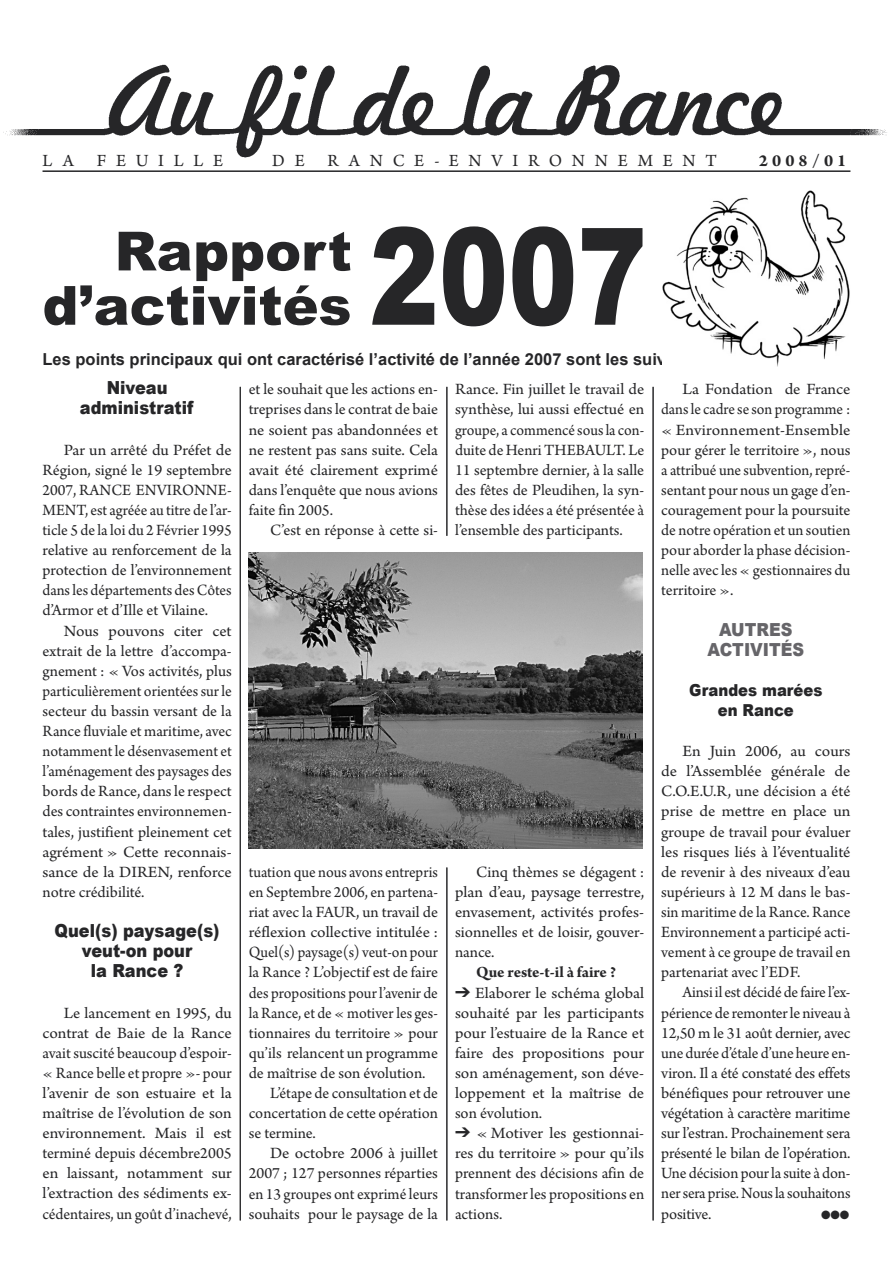
<style>
.page{position:relative;width:893px;height:1263px;background:#fff}
.page>*{position:absolute;margin:0;border:0;box-sizing:border-box;transform-origin:0 0}
.TitreGros36{font:900 135px "Arial";color:#262628;scale:.77 1}
.TitreGros36-2{font:900 54px/54.3px "Arial";color:#262628;text-align:right}
.TexteSousTitre{font:900 18px/20.1px "Arial";color:#262628;text-align:center;scale:.9 1}
.t1{font:18px "Arno Pro";letter-spacing:.54em;color:#262628}
.TexteSousTitre-2{font:900 18px "Arial";color:#666569;scale:.9 1}
.t2{font:700 18px "Arno Pro";letter-spacing:.225em;color:#262628}
.TexteBase{font:16.5px/20.1px "Arno Pro";letter-spacing:-.005em;color:#262628;text-align:justify;scale:1.05 1}
.TexteBase-2{font:16.5px/20.1px "Arno Pro";letter-spacing:-.005em;color:#262628;text-align:justify}
.TexteBase-3{font:16.5px/20.1px "Arno Pro";letter-spacing:-.005em;color:#262628;text-align:justify;scale:1.04 1}
.TexteBase-4{font:16.5px/20.1px "Arno Pro";letter-spacing:-.005em;color:#262628;text-align:justify;scale:.96 1}
.TexteBaseSans_retrait{font:16.5px/20.1px "Arno Pro";color:#262628;text-align:justify;scale:1.05 1}
.TexteChapeau{font:700 16.5px "Arial";color:#262628}
.TexteBase-5{font:700 16.5px "Arno Pro";letter-spacing:-.005em;color:#262628}
.TexteSousTitre-3{font:900 16.5px/20.1px "Arial";color:#262628;text-align:center;scale:.9 1}
.TexteBase-6{font:12px "Zapf Dingbats ITC";color:#262628}
</style>
<div class="page">
<img style="left:3px;top:64px;width:884px;height:108px">
<hr style="left:43px;top:170px;width:807px;height:2px;background:#262628">
<img style="left:249px;top:553px;width:394px;height:295px">
<img style="left:662px;top:191px;width:188px;height:175px">
<hr style="left:240px;top:387px;width:1px;height:833px;background:#262628">
<hr style="left:446px;top:387px;width:1px;height:149px;background:#262628">
<hr style="left:653px;top:387px;width:1px;height:833px;background:#262628">
<hr style="left:446px;top:867px;width:1px;height:353px;background:#262628">
<p class="t1" style="left:43px;top:150px;width:33px">L A</p>
<p class="t1" style="left:97px;top:150px;width:128px">FEUILLE</p>
<p class="t1" style="left:272px;top:150px;width:34px">D E</p>
<p class="t1" style="left:328px;top:150px;width:391px">RANCE-ENVIRONNEMENT</p>
<p class="t2" style="left:759px;top:150px;width:89px">2008/01</p>
<p class="TitreGros36-2" style="left:43px;top:224px;width:311px">Rapport d’activités</p>
<p class="TitreGros36" style="left:369px;top:201px;width:362px">2007</p>
<p class="TexteChapeau" style="left:43px;top:350px;width:669px">Les points principaux qui ont caractérisé l’activité de l’année 2007 sont les suivants :</p>
<p class="TexteSousTitre" style="left:107px;top:378px;width:69px">Niveau</p>
<p class="TexteSousTitre" style="left:80px;top:398px;width:127px">administratif</p>
<p class="TexteBase-3" style="left:43px;top:440px;width:183px;text-indent:21px">Par un arrêté du Préfet de Région, signé le 19 septembre 2007, RANCE ENVIRONNE-MENT, est agréée au titre de l’ar&shy;ticle 5 de la loi du 2 Février 1995 relative au renforcement de la protection de l’environnement dans les départements des Côtes d’Armor et d’Ille et Vilaine.</p>
<p class="TexteBase" style="left:43px;top:621px;width:182px;text-indent:21px">Nous pouvons citer cet extrait de la lettre d’accompa&shy;gnement : « Vos activités, plus particulièrement orientées sur le secteur du bassin versant de la Rance fluviale et maritime, avec notamment le désenvasement et l’aménagement des paysages des bords de Rance, dans le respect des contraintes environnemen&shy;tales, justifient pleinement cet agrément » Cette reconnais&shy;sance de la DIREN, renforce notre crédibilité.</p>
<p class="TexteSousTitre" style="left:55px;top:921px;width:185px">Quel(s) paysage(s) veut-on pour<br>la Rance ?</p>
<p class="TexteBase-2" style="left:43px;top:1003px;width:191px;text-indent:21px">Le lancement en 1995, du contrat de Baie de la Rance avait suscité beaucoup d’espoir-« Rance belle et propre »- pour l’avenir de son estuaire et la maîtrise de l’évolution de son environnement. Mais il est terminé depuis décembre2005 en laissant, notamment sur l’extraction des sédiments ex&shy;cédentaires, un goût d’inachevé,</p>
<p class="TexteBase-2" style="left:249px;top:380px;width:191px">et le souhait que les actions en&shy;treprises dans le contrat de baie ne soient pas abandonnées et ne restent pas sans suite. Cela avait été clairement exprimé dans l’enquête que nous avions faite fin 2005.</p>
<p class="TexteBase-2" style="left:270px;top:521px;width:169px">C’est en réponse à cette si-</p>
<p class="TexteBase-4" style="left:249px;top:863px;width:199px">tuation que nous avons entrepris en Septembre 2006, en partena&shy;riat avec la FAUR, un travail de réflexion collective intitulée :<br>Quel(s) paysage(s) veut-on pour la Rance ? L’objectif est de faire des propositions pour l’avenir de la Rance, et de « motiver les ges&shy;tionnaires du territoire » pour qu’ils relancent un programme de maîtrise de son évolution.</p>
<p class="TexteBase-2" style="left:249px;top:1084px;width:191px;text-indent:21px">L’étape de consultation et de concertation de cette opération se termine.</p>
<p class="TexteBase" style="left:249px;top:1144px;width:182px;text-indent:21px">De octobre 2006 à juillet 2007 ; 127 personnes réparties en 13 groupes ont exprimé leurs souhaits pour le paysage de la</p>
<p class="TexteBase-3" style="left:455px;top:380px;width:183px">Rance. Fin juillet le travail de synthèse, lui aussi effectué en groupe, a commencé sous la con&shy;duite de Henri THEBAULT. Le 11 septembre dernier, à la salle des fêtes de Pleudihen, la syn&shy;thèse des idées a été présentée à l’ensemble des participants.</p>
<p class="TexteBase-2" style="left:455px;top:863px;width:191px;text-indent:21px">Cinq thèmes se dégagent : plan d’eau, paysage terrestre, envasement, activités profes&shy;sionnelles et de loisir, gouver&shy;nance.</p>
<p class="TexteBase-5" style="left:476px;top:963px;width:142px">Que reste-t-il à faire ?</p>
<p class="TexteBaseSans_retrait" style="left:455px;top:983px;width:182px">➔ Elaborer le schéma global souhaité par les participants pour l’estuaire de la Rance et faire des propositions pour son aménagement, son déve&shy;loppement et la maîtrise de son évolution.</p>
<p class="TexteBaseSans_retrait" style="left:455px;top:1124px;width:182px">➔ « Motiver les gestionnai&shy;res du territoire » pour qu’ils prennent des décisions afin de transformer les propositions en actions.</p>
<p class="TexteBase" style="left:661px;top:380px;width:182px;text-indent:21px">La Fondation de France dans le cadre se son programme : « Environnement-Ensemble pour gérer le territoire », nous a attribué une subvention, repré&shy;sentant pour nous un gage d’en&shy;couragement pour la poursuite de notre opération et un soutien pour aborder la phase décision&shy;nelle avec les « gestionnaires du territoire ».</p>
<p class="TexteSousTitre-2" style="left:719px;top:619px;width:83px">AUTRES</p>
<p class="TexteSousTitre-2" style="left:707px;top:639px;width:109px">ACTIVITÉS</p>
<p class="TexteSousTitre-3" style="left:689px;top:680px;width:149px">Grandes marées en Rance</p>
<p class="TexteBase" style="left:661px;top:742px;width:182px;text-indent:21px">En Juin 2006, au cours de l’Assemblée générale de C.O.E.U.R, une décision a été prise de mettre en place un groupe de travail pour évaluer les risques liés à l’éventualité de revenir à des niveaux d’eau supérieurs à 12 M dans le bas&shy;sin maritime de la Rance. Rance Environnement a participé acti&shy;vement à ce groupe de travail en partenariat avec l’EDF.</p>
<p class="TexteBase-2" style="left:661px;top:983px;width:191px;text-indent:21px">Ainsi il est décidé de faire l’ex&shy;périence de remonter le niveau à 12,50 m le 31 août dernier, avec une durée d’étale d’une heure en&shy;viron. Il a été constaté des effets bénéfiques pour retrouver une végétation à caractère maritime sur l’estran. Prochainement sera présenté le bilan de l’opération.<br>Une décision pour la suite à don&shy;ner sera prise. Nous la souhaitons positive.</p>
<p class="TexteBase-6" style="left:821px;top:1209px;width:30px">●●●</p>
</div>
